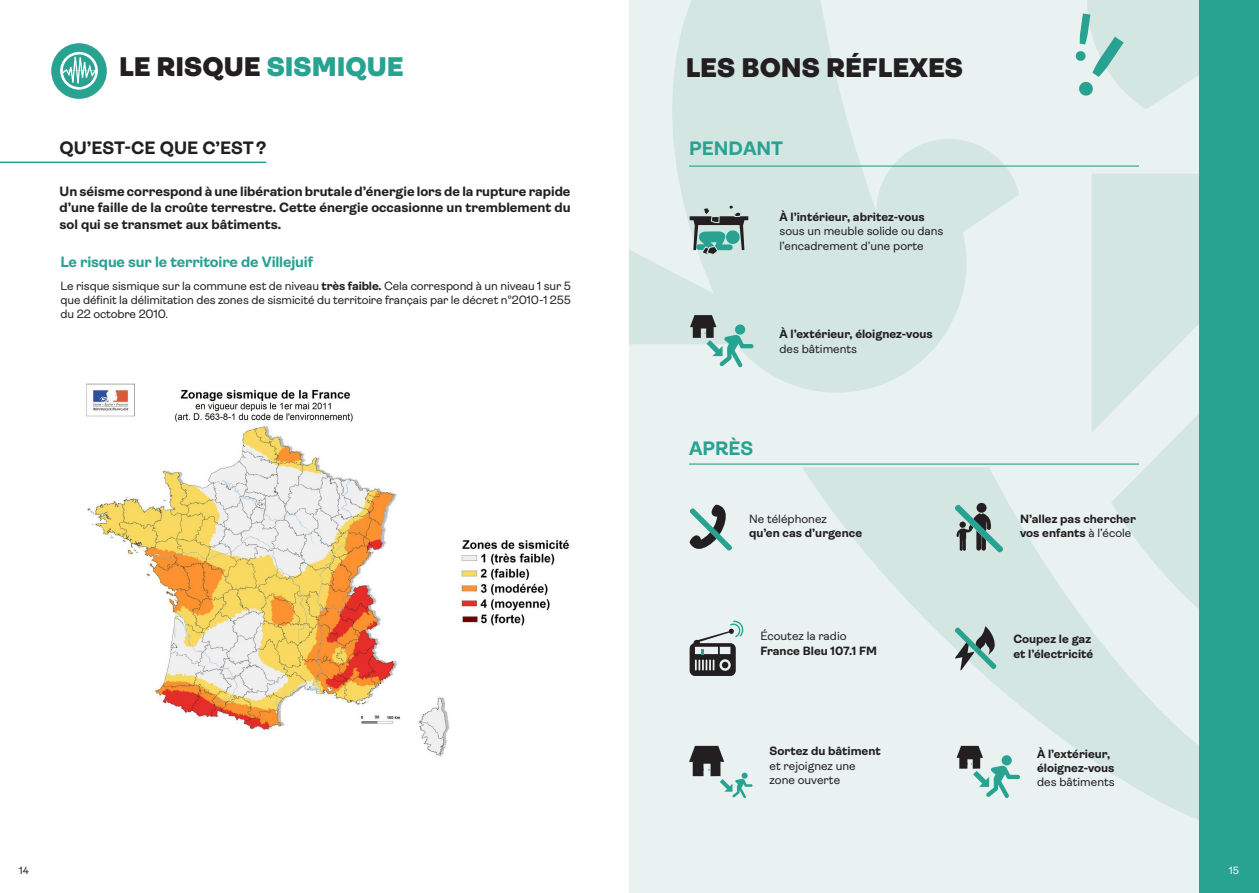
<style>
.page{position:relative;width:1259px;height:893px;background:#fff}
.page>*{position:absolute;margin:0;border:0;box-sizing:border-box;transform-origin:0 0}
.t1{font:900 27px "Ambit";color:#231f20}
.t2{font:700 19.5px "Ambit";color:#28a291}
.t3{font:700 18px "Ambit";color:#231f20}
.t4{font:700 15px "Ambit";letter-spacing:-.01em;color:#28a291}
.t5{font:700 13.5px/16.2px "Ambit";color:#231f20;text-align:justify}
.t6{font:12px/14.4px "Ambit";color:#231f20}
.t7{font:700 12px/14.4px "Ambit";color:#231f20}
.t8{font:10.5px "Ambit";color:#231f20}
.t9{font:10.5px "Ambit";color:#fff}
.s1{color:#28a291}
.s2{font-weight:700}
.s3{font-weight:400}
</style>
<div class="page">
<div style="left:629px;top:0;width:630px;height:893px;background:#e9f2f0"></div>
<svg style="left:802px;top:467px;width:397px;height:353px"></svg>
<div style="left:1092px;top:174px;width:107px;height:258px;background:#d4e6e2"></div>
<svg style="left:1111px;top:269px;width:88px;height:355px;fill:#d4e6e2"></svg>
<svg style="left:629px;top:0;width:390px;height:393px;fill:#d4e6e2"></svg>
<div style="left:51px;top:43px;width:56px;height:56px;background:#28a291;border-radius:50%"></div>
<div style="left:1199px;top:0;width:60px;height:893px;background:#28a291"></div>
<svg style="left:1075px;top:0;width:124px;height:109px"></svg>
<svg style="left:60px;top:52px;width:38px;height:38px"></svg>
<svg style="left:689px;top:205px;width:59px;height:50px;background:#88aaa4"></svg>
<svg style="left:690px;top:315px;width:63px;height:53px"></svg>
<svg style="left:956px;top:746px;width:64px;height:52px"></svg>
<svg style="left:689px;top:746px;width:63px;height:52px"></svg>
<svg style="left:689px;top:504px;width:43px;height:47px"></svg>
<svg style="left:976px;top:503px;width:10px;height:10px"></svg>
<svg style="left:954px;top:505px;width:49px;height:47px;background:#89a7a2"></svg>
<svg style="left:689px;top:621px;width:54px;height:55px"></svg>
<svg style="left:954px;top:626px;width:42px;height:44px;background:#90aba7"></svg>
<img style="left:86px;top:383px;width:363px;height:374px">
<img style="left:461px;top:540px;width:108px;height:86px">
<hr style="left:689px;top:463px;width:450px;height:2px;background:#28a291">
<hr style="left:689px;top:166px;width:450px;height:1px;background:#28a291">
<hr style="left:0;top:162px;width:266px;height:1px;background:#28a291">
<p class="t1" style="left:119px;top:52px;width:286px">LE RISQUE <span class="s1">SISMIQUE</span></p>
<p class="t3" style="left:60px;top:138px;width:208px">QU’EST-CE QUE C’EST?</p>
<p class="t5" style="left:60px;top:184px;width:512px">Un séisme correspond à une libération brutale d’énergie lors de la rupture rapide d’une faille de la croûte terrestre. Cette énergie occasionne un tremblement du sol qui se transmet aux bâtiments.</p>
<p class="t4" style="left:61px;top:253px;width:254px">Le risque sur le territoire de Villejuif</p>
<p class="t6" style="left:61px;top:278px;width:512px;text-align:justify">Le risque sismique sur la commune est de niveau <span class="s2">très faible.</span> Cela correspond à un niveau 1 sur 5 que définit la délimitation des zones de sismicité du territoire français par le décret n°2010-1 255 du 22 octobre 2010.</p>
<p class="t1" style="left:685px;top:52px;width:279px">LES BONS RÉFLEXES</p>
<p class="t2" style="left:689px;top:138px;width:96px">PENDANT</p>
<p class="t6" style="left:779px;top:210px;width:165px"><span class="s2">À l’intérieur, abritez-vous </span>sous un meuble solide ou dans l’encadrement d’une porte</p>
<p class="t7" style="left:779px;top:327px;width:155px">À l’extérieur, éloignez-vous</p>
<p class="t6" style="left:779px;top:342px;width:79px">des bâtiments</p>
<p class="t2" style="left:689px;top:438px;width:66px">APRÈS</p>
<p class="t7" style="left:749px;top:511px;width:115px"><span class="s3">Ne téléphonez<br></span>qu’en cas d’urgence</p>
<p class="t7" style="left:1020px;top:511px;width:117px">N’allez pas chercher vos enfants <span class="s3">à l’école</span></p>
<p class="t7" style="left:760px;top:629px;width:118px"><span class="s3">Écoutez la radio<br></span>France Bleu 107.1 FM</p>
<p class="t7" style="left:1013px;top:632px;width:79px">Coupez le gaz</p>
<p class="t7" style="left:1013px;top:647px;width:82px">et l’électricité</p>
<p class="t7" style="left:769px;top:744px;width:113px">Sortez du bâtiment</p>
<p class="t6" style="left:769px;top:758px;width:88px">et rejoignez une</p>
<p class="t6" style="left:769px;top:773px;width:72px">zone ouverte</p>
<p class="t7" style="left:1037px;top:746px;width:75px">À l’extérieur,</p>
<p class="t7" style="left:1037px;top:761px;width:79px">éloignez-vous</p>
<p class="t6" style="left:1037px;top:775px;width:79px">des bâtiments</p>
<p class="t8" style="left:19px;top:864px;width:11px">14</p>
<p class="t9" style="left:1229px;top:864px;width:11px">15</p>
</div>
